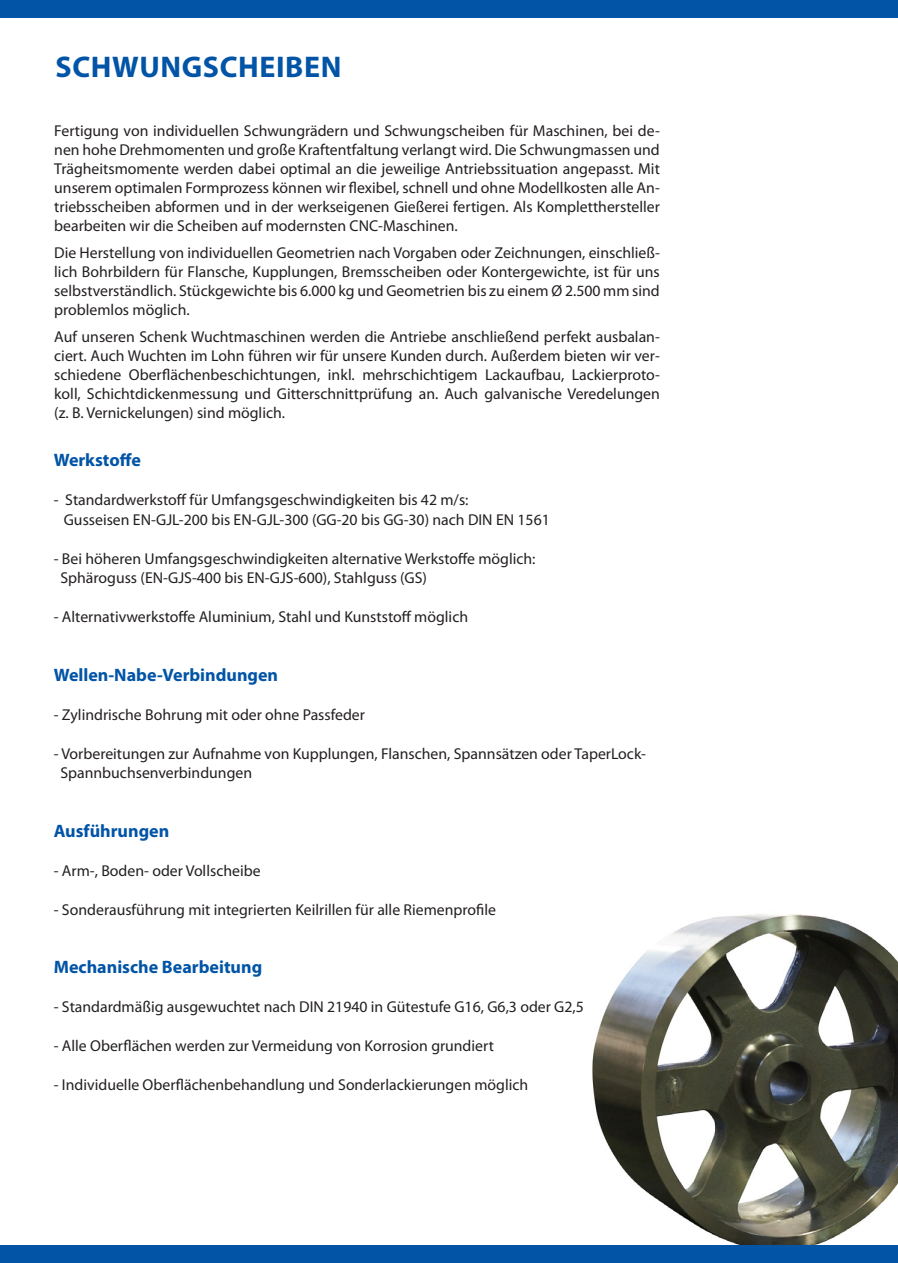
<style>
.page{position:relative;width:898px;height:1263px;background:#fff}
.page>*{position:absolute;margin:0;border:0;box-sizing:border-box;transform-origin:0 0}
.t1{font:700 30px "Myriad Pro";letter-spacing:.02em;color:#0154a6}
.t2{font:700 18px "Myriad Pro";color:#0154a6}
.t3{font:15.75px/18.9px "Myriad Pro";color:#231f20;text-align:justify}
</style>
<div class="page">
<img style="left:535px;top:914px;width:362px;height:332px">
<div style="left:0;top:0;width:897px;height:17px;background:#0154a6"></div>
<div style="left:0;top:1246px;width:897px;height:17px;background:#0154a6"></div>
<p class="t1" style="left:56px;top:47px;width:287px">SCHWUNGSCHEIBEN</p>
<p class="t3" style="left:54px;top:121px;width:607px">Fertigung von individuellen Schwungrädern und Schwungscheiben für Maschinen, bei de&shy;nen hohe Drehmomenten und große Kraftentfaltung verlangt wird. Die Schwungmassen und Trägheitsmomente werden dabei optimal an die jeweilige Antriebssituation angepasst. Mit unserem optimalen Formprozess können wir flexibel, schnell und ohne Modellkosten alle An&shy;triebsscheiben abformen und in der werkseigenen Gießerei fertigen. Als Kompletthersteller bearbeiten wir die Scheiben auf modernsten CNC-Maschinen.</p>
<p class="t3" style="left:54px;top:243px;width:607px">Die Herstellung von individuellen Geometrien nach Vorgaben oder Zeichnungen, einschließ&shy;lich Bohrbildern für Flansche, Kupplungen, Bremsscheiben oder Kontergewichte, ist für uns selbstverständlich. Stückgewichte bis 6.000 kg und Geometrien bis zu einem Ø 2.500 mm sind problemlos möglich.</p>
<p class="t3" style="left:54px;top:327px;width:607px">Auf unseren Schenk Wuchtmaschinen werden die Antriebe anschließend perfekt ausbalan&shy;ciert. Auch Wuchten im Lohn führen wir für unsere Kunden durch. Außerdem bieten wir ver&shy;schiedene Oberflächenbeschichtungen, inkl. mehrschichtigem Lackaufbau, Lackierproto&shy;koll, Schichtdickenmessung und Gitterschnittprüfung an. Auch galvanische Veredelungen (z. B. Vernickelungen) sind möglich.</p>
<p class="t2" style="left:54px;top:448px;width:89px">Werkstoffe</p>
<p class="t3" style="left:54px;top:490px;width:416px">- Standardwerkstoff für Umfangsgeschwindigkeiten bis 42 m/s:</p>
<p class="t3" style="left:64px;top:510px;width:487px">Gusseisen EN-GJL-200 bis EN-GJL-300 (GG-20 bis GG-30) nach DIN EN 1561</p>
<p class="t3" style="left:54px;top:549px;width:483px">- Bei höheren Umfangsgeschwindigkeiten alternative Werkstoffe möglich:</p>
<p class="t3" style="left:60px;top:568px;width:368px">Sphäroguss (EN-GJS-400 bis EN-GJS-600), Stahlguss (GS)</p>
<p class="t3" style="left:54px;top:607px;width:416px">- Alternativwerkstoffe Aluminium, Stahl und Kunststoff möglich</p>
<p class="t2" style="left:54px;top:663px;width:226px">Wellen-Nabe-Verbindungen</p>
<p class="t3" style="left:54px;top:705px;width:312px">- Zylindrische Bohrung mit oder ohne Passfeder</p>
<p class="t3" style="left:60px;top:743px;width:587px;line-height:19.5px;text-indent:-7px">- Vorbereitungen zur Aufnahme von Kupplungen, Flanschen, Spannsätzen oder TaperLock-<br>Spannbuchsenverbindungen</p>
<p class="t2" style="left:54px;top:819px;width:117px">Ausführungen</p>
<p class="t3" style="left:54px;top:861px;width:208px">- Arm-, Boden- oder Vollscheibe</p>
<p class="t3" style="left:54px;top:900px;width:443px">- Sonderausführung mit integrierten Keilrillen für alle Riemenprofile</p>
<p class="t2" style="left:54px;top:955px;width:210px">Mechanische Bearbeitung</p>
<p class="t3" style="left:54px;top:997px;width:531px">- Standardmäßig ausgewuchtet nach DIN 21940 in Gütestufe G16, G6,3 oder G2,5</p>
<p class="t3" style="left:54px;top:1036px;width:441px">- Alle Oberflächen werden zur Vermeidung von Korrosion grundiert</p>
<p class="t3" style="left:54px;top:1075px;width:476px">- Individuelle Oberflächenbehandlung und Sonderlackierungen möglich</p>
</div>
